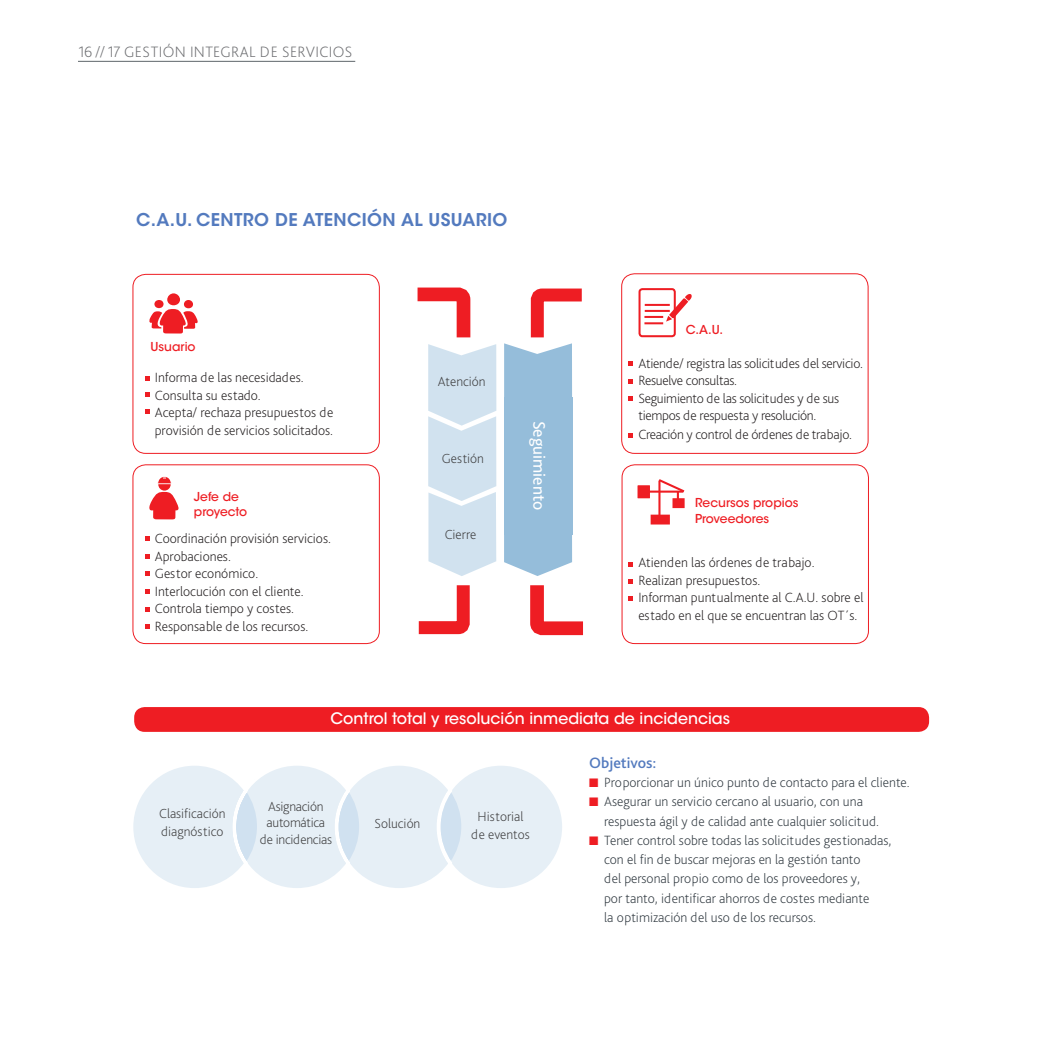
<style>
.page{position:relative;width:1042px;height:1042px;background:#fff}
.page>*{position:absolute;margin:0;border:0;box-sizing:border-box;transform-origin:0 0}
.t1{font:600 17.5px "ITC Avant Garde Std";letter-spacing:.02em;color:#537abe}
.Estilo_de_párrafo_1{font:17.5px "Bliss Pro";color:#fff}
.Estilo_de_párrafo_1-2{font:500 15.75px "ITC Avant Garde Std";color:#fff}
.t2{font:200 15.75px "Bliss Pro";letter-spacing:.02em;color:#6c6d70}
.viñeta_rojo{font:500 15.75px "Bliss Pro";color:#537abe}
.viñeta_rojo-2{font:200 14px/17.5px "Bliss Pro";color:#231f20}
.t3{font:200 14px/19.2px "Bliss Pro";color:#303940}
.viñeta_rojo-3{font:200 14px/17.5px "Bliss Pro";letter-spacing:-.02em;color:#231f20}
.Estilo_de_párrafo_1-3{font:200 13.83px "Bliss Pro";color:#3e3e3f}
.Estilo_de_párrafo_1-4{font:200 13.83px "Bliss Pro";letter-spacing:-.02em;color:#3e3e3f}
.Estilo_de_párrafo_1-5{font:500 12.25px/15.8px "ITC Avant Garde Std";color:#ee1d23}
.s1{color:#ee1d23}
</style>
<div class="page">
<div style="left:134px;top:707px;width:795px;height:25px;background:#ee1d23;border-radius:10px"></div>
<div style="left:133px;top:274px;width:246px;height:179px;border:1px solid #ee1d23;border-radius:13px"></div>
<hr style="left:78px;top:61px;width:277px;height:1px;background:#5f666b">
<svg style="left:133px;top:766px;width:429px;height:122px"></svg>
<div style="left:504px;top:397px;width:68px;height:137px;background:#95bdda"></div>
<svg style="left:149px;top:293px;width:49px;height:40px"></svg>
<div style="left:621px;top:273px;width:247px;height:180px;border:1px solid #ee1d23;border-radius:13px"></div>
<div style="left:133px;top:464px;width:246px;height:180px;border:1px solid #ee1d23;border-radius:13px"></div>
<div style="left:622px;top:464px;width:246px;height:180px;border:1px solid #ee1d23;border-radius:13px"></div>
<svg style="left:644px;top:294px;width:48px;height:30px"></svg>
<div style="left:638px;top:288px;width:38px;height:49px;border:2px solid #ee1d23;border-radius:3px"></div>
<svg style="left:637px;top:479px;width:48px;height:46px"></svg>
<svg style="left:149px;top:477px;width:30px;height:42px"></svg>
<svg style="left:504px;top:288px;width:78px;height:132px"></svg>
<svg style="left:504px;top:500px;width:79px;height:136px"></svg>
<svg style="left:417px;top:287px;width:79px;height:348px"></svg>
<svg style="left:145px;top:376px;width:5px;height:5px"></svg>
<svg style="left:145px;top:393px;width:5px;height:4px"></svg>
<svg style="left:145px;top:410px;width:5px;height:4px"></svg>
<svg style="left:145px;top:536px;width:5px;height:4px"></svg>
<svg style="left:145px;top:554px;width:5px;height:5px"></svg>
<svg style="left:145px;top:571px;width:5px;height:5px"></svg>
<svg style="left:145px;top:589px;width:5px;height:5px"></svg>
<svg style="left:145px;top:607px;width:5px;height:5px"></svg>
<svg style="left:145px;top:624px;width:5px;height:5px"></svg>
<svg style="left:628px;top:562px;width:5px;height:5px"></svg>
<svg style="left:628px;top:579px;width:5px;height:4px"></svg>
<svg style="left:628px;top:596px;width:5px;height:5px"></svg>
<svg style="left:628px;top:396px;width:4px;height:5px"></svg>
<svg style="left:628px;top:433px;width:4px;height:5px"></svg>
<svg style="left:628px;top:379px;width:4px;height:4px"></svg>
<svg style="left:628px;top:362px;width:4px;height:4px"></svg>
<p class="t2" style="left:79px;top:42px;width:275px">16 // 17 GESTIÓN INTEGRAL DE SERVICIOS</p>
<p class="t1" style="left:136px;top:209px;width:372px">C.A.U. CENTRO DE ATENCIÓN AL USUARIO</p>
<p class="Estilo_de_párrafo_1-5" style="left:150px;top:338px;width:47px">Usuario</p>
<p class="viñeta_rojo-2" style="left:155px;top:368px;width:150px">Informa de las necesidades.</p>
<p class="viñeta_rojo-2" style="left:155px;top:386px;width:108px">Consulta su estado.</p>
<p class="viñeta_rojo-2" style="left:155px;top:403px;width:180px">Acepta/ rechaza presupuestos de provisión de servicios solicitados.</p>
<p class="Estilo_de_párrafo_1-5" style="left:194px;top:488px;width:55px">Jefe de proyecto</p>
<p class="viñeta_rojo-2" style="left:155px;top:529px;width:178px">Coordinación provisión servicios.</p>
<p class="viñeta_rojo-2" style="left:155px;top:547px;width:78px">Aprobaciones.</p>
<p class="viñeta_rojo-2" style="left:155px;top:564px;width:105px">Gestor económico.</p>
<p class="viñeta_rojo-2" style="left:155px;top:582px;width:150px">Interlocución con el cliente.</p>
<p class="viñeta_rojo-2" style="left:155px;top:599px;width:141px">Controla tiempo y costes.</p>
<p class="viñeta_rojo-2" style="left:155px;top:617px;width:155px">Responsable de los recursos.</p>
<p class="Estilo_de_párrafo_1-3" style="left:438px;top:373px;width:49px">Atención</p>
<p class="Estilo_de_párrafo_1-3" style="left:442px;top:450px;width:44px">Gestión</p>
<p class="Estilo_de_párrafo_1-3" style="left:445px;top:526px;width:33px">Cierre</p>
<p class="Estilo_de_párrafo_1" style="left:550px;top:420px;width:91px;rotate:90deg">Seguimiento</p>
<p class="Estilo_de_párrafo_1-5" style="left:686px;top:321px;width:39px">C.A.U.</p>
<p class="viñeta_rojo-3" style="left:638px;top:354px;width:226px">Atiende/ registra las solicitudes del servicio.</p>
<p class="viñeta_rojo-3" style="left:638px;top:371px;width:100px">Resuelve consultas.</p>
<p class="viñeta_rojo-3" style="left:638px;top:389px;width:202px">Seguimiento de las solicitudes y de sus tiempos de respuesta y resolución.</p>
<p class="viñeta_rojo-3" style="left:638px;top:426px;width:215px">Creación y control de órdenes de trabajo.</p>
<p class="Estilo_de_párrafo_1-5" style="left:695px;top:495px;width:105px">Recursos propios</p>
<p class="Estilo_de_párrafo_1-5" style="left:695px;top:511px;width:76px">Proveedores</p>
<p class="viñeta_rojo-2" style="left:638px;top:553px;width:178px">Atienden las órdenes de trabajo.</p>
<p class="viñeta_rojo-2" style="left:638px;top:571px;width:123px">Realizan presupuestos.</p>
<p class="viñeta_rojo-2" style="left:638px;top:588px;width:227px">Informan puntualmente al C.A.U. sobre el estado en el que se encuentran las OT´s.</p>
<p class="Estilo_de_párrafo_1-3" style="left:159px;top:805px;width:68px">Clasificación</p>
<p class="Estilo_de_párrafo_1-3" style="left:161px;top:822px;width:64px">diagnóstico</p>
<p class="Estilo_de_párrafo_1-2" style="left:330px;top:708px;width:401px">Control total y resolución inmediata de incidencias</p>
<p class="Estilo_de_párrafo_1-4" style="left:268px;top:797px;width:57px">Asignación</p>
<p class="Estilo_de_párrafo_1-4" style="left:267px;top:814px;width:60px">automática</p>
<p class="Estilo_de_párrafo_1-4" style="left:260px;top:830px;width:74px">de incidencias</p>
<p class="Estilo_de_párrafo_1-3" style="left:374px;top:815px;width:47px">Solución</p>
<p class="Estilo_de_párrafo_1-3" style="left:478px;top:808px;width:47px">Historial</p>
<p class="Estilo_de_párrafo_1-3" style="left:471px;top:826px;width:60px">de eventos</p>
<p class="viñeta_rojo" style="left:589px;top:753px;width:69px">Objetivos:</p>
<p class="t3" style="left:589px;top:772px;width:322px"><span class="s1">■</span> Proporcionar un único punto de contacto para el cliente.</p>
<p class="t3" style="left:604px;top:792px;width:276px;text-indent:-15px"><span class="s1">■</span> Asegurar un servicio cercano al usuario, con una respuesta ágil y de calidad ante cualquier solicitud.</p>
<p class="t3" style="left:604px;top:830px;width:289px;text-indent:-15px"><span class="s1">■</span> Tener control sobre todas las solicitudes gestionadas, con el fin de buscar mejoras en la gestión tanto<br>del personal propio como de los proveedores y,<br>por tanto, identificar ahorros de costes mediante<br>la optimización del uso de los recursos.</p>
</div>
